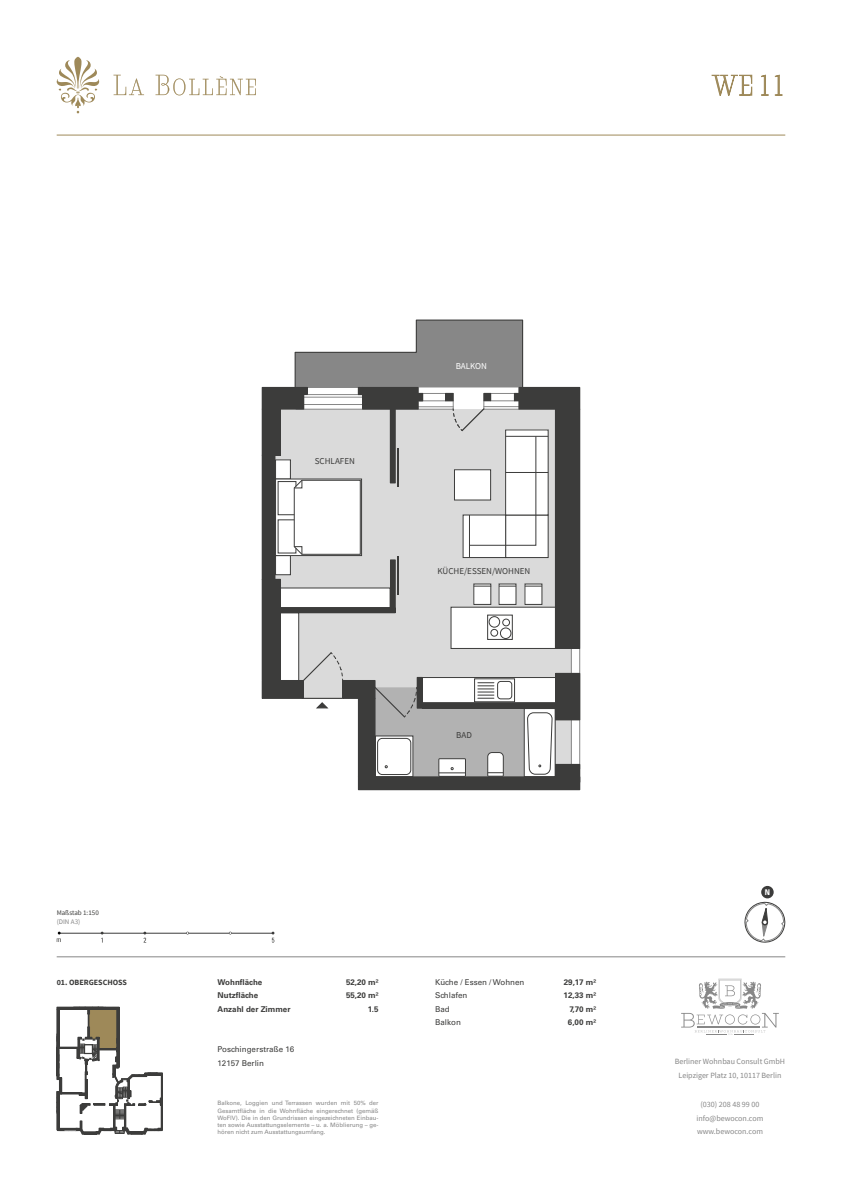
<style>
.page{position:relative;width:842px;height:1191px;background:#fff}
.page>*{position:absolute;margin:0;border:0;box-sizing:border-box;transform-origin:0 0}
.t1{font:9px "Source Sans Pro";color:#3c3c3b}
.t2{font:9px "Source Sans Pro";color:#fff}
.t3{font:8px/13.5px "Source Sans Pro";color:#878787;text-align:center}
.t4{font:700 8px "Univers LT Std";color:#3c3c3b}
.t5{font:8px/13.5px "Univers LT Std";color:#3c3c3b}
.t6{font:700 8px "Source Sans Pro";color:#3c3c3b}
.t7{font:700 condensed 7.9px "Univers LT Std";color:#fff}
.t8{font:7px "Source Sans Pro";color:#3c3c3b}
.t9{font:7px "Source Sans Pro";color:#878787}
.t10{font:6px/7.2px "Univers LT Std";color:#878787;text-align:justify}
</style>
<div class="page">
<hr style="left:57px;top:956px;width:728px;height:1px;background:#878787">
<svg style="left:744px;top:901px;width:42px;height:42px"></svg>
<div style="left:761px;top:886px;width:13px;height:12px;background:#3c3c3b;border-radius:50%"></div>
<hr style="left:59px;top:932px;width:214px;height:1px;background:#3c3c3b">
<svg style="left:57px;top:931px;width:4px;height:11px"></svg>
<svg style="left:101px;top:931px;width:3px;height:11px"></svg>
<svg style="left:143px;top:931px;width:3px;height:11px"></svg>
<svg style="left:272px;top:931px;width:2px;height:11px"></svg>
<svg style="left:113px;top:75px;width:31px;height:20px"></svg>
<svg style="left:155px;top:75px;width:101px;height:20px"></svg>
<svg style="left:57px;top:57px;width:42px;height:56px"></svg>
<svg style="left:712px;top:75px;width:40px;height:21px"></svg>
<svg style="left:761px;top:75px;width:8px;height:21px"></svg>
<svg style="left:775px;top:75px;width:8px;height:21px"></svg>
<hr style="left:57px;top:135px;width:728px;height:1px;background:#9e8959">
<svg style="left:681px;top:978px;width:98px;height:57px"></svg>
<svg style="left:57px;top:1007px;width:105px;height:127px"></svg>
<svg style="left:275px;top:405px;width:296px;height:380px;fill:#dadada"></svg>
<div style="left:506px;top:515px;width:42px;height:42px;background:#fff"></div>
<div style="left:505px;top:515px;width:43px;height:43px;border:1px solid #3c3c3b"></div>
<div style="left:463px;top:515px;width:43px;height:42px;background:#fff"></div>
<div style="left:463px;top:515px;width:43px;height:43px;border:1px solid #3c3c3b"></div>
<div style="left:506px;top:430px;width:42px;height:85px;background:#fff"></div>
<hr style="left:469px;top:515px;width:1px;height:42px;background:#3c3c3b">
<hr style="left:506px;top:436px;width:42px;height:1px;background:#3c3c3b">
<hr style="left:506px;top:472px;width:42px;height:1px;background:#3c3c3b">
<div style="left:422px;top:677px;width:134px;height:26px;background:#fff"></div>
<div style="left:422px;top:677px;width:134px;height:26px;border:1px solid #3c3c3b"></div>
<div style="left:474px;top:678px;width:41px;height:24px;border:1px solid #3c3c3b"></div>
<div style="left:497px;top:681px;width:15px;height:18px;border:1px solid #3c3c3b;border-radius:3px"></div>
<div style="left:451px;top:607px;width:105px;height:41px;background:#fff"></div>
<div style="left:451px;top:607px;width:105px;height:41px;border:1px solid #3c3c3b"></div>
<div style="left:474px;top:584px;width:17px;height:20px;background:#fff"></div>
<div style="left:499px;top:584px;width:17px;height:20px;background:#fff"></div>
<div style="left:525px;top:584px;width:17px;height:20px;background:#fff"></div>
<svg style="left:474px;top:586px;width:17px;height:1px"></svg>
<svg style="left:499px;top:586px;width:17px;height:1px"></svg>
<svg style="left:525px;top:586px;width:17px;height:1px"></svg>
<svg style="left:489px;top:617px;width:21px;height:20px"></svg>
<div style="left:487px;top:615px;width:25px;height:24px;border:1px solid #3c3c3b"></div>
<div style="left:503px;top:619px;width:6px;height:7px;background:#fff;border-radius:50%"></div>
<div style="left:502px;top:619px;width:8px;height:7px;border:1px solid #3c3c3b;border-radius:50%"></div>
<div style="left:489px;top:616px;width:11px;height:11px;background:#fff;border-radius:50%"></div>
<div style="left:489px;top:616px;width:11px;height:11px;border:1px solid #3c3c3b;border-radius:50%"></div>
<div style="left:491px;top:629px;width:7px;height:7px;background:#fff;border-radius:50%"></div>
<div style="left:491px;top:629px;width:7px;height:7px;border:1px solid #3c3c3b;border-radius:50%"></div>
<div style="left:500px;top:628px;width:11px;height:10px;background:#fff;border-radius:50%"></div>
<div style="left:500px;top:628px;width:11px;height:10px;border:1px solid #3c3c3b;border-radius:50%"></div>
<div style="left:280px;top:612px;width:19px;height:68px;background:#fff"></div>
<div style="left:280px;top:612px;width:19px;height:68px;border:1px solid #3c3c3b"></div>
<div style="left:276px;top:555px;width:14px;height:20px;background:#fff"></div>
<div style="left:275px;top:555px;width:16px;height:20px;border:1px solid #3c3c3b"></div>
<div style="left:276px;top:460px;width:14px;height:19px;background:#fff"></div>
<div style="left:275px;top:460px;width:16px;height:19px;border:1px solid #3c3c3b"></div>
<div style="left:275px;top:479px;width:87px;height:77px;border:1px solid #3c3c3b"></div>
<svg style="left:278px;top:480px;width:83px;height:74px"></svg>
<div style="left:280px;top:588px;width:110px;height:19px;background:#fff"></div>
<hr style="left:571px;top:720px;width:1px;height:47px;background:#878787">
<hr style="left:295px;top:394px;width:63px;height:1px;background:#878787">
<hr style="left:300px;top:397px;width:63px;height:1px;background:#878787">
<hr style="left:571px;top:648px;width:1px;height:31px;background:#878787">
<hr style="left:579px;top:648px;width:1px;height:121px;background:#878787">
<hr style="left:296px;top:404px;width:67px;height:1px;background:#878787">
<hr style="left:296px;top:409px;width:67px;height:1px;background:#878787">
<div style="left:262px;top:387px;width:42px;height:22px;background:#3c3c3b"></div>
<div style="left:303px;top:387px;width:5px;height:8px;border:1px solid #3c3c3b"></div>
<div style="left:363px;top:387px;width:55px;height:22px;background:#3c3c3b"></div>
<div style="left:362px;top:387px;width:57px;height:23px;border:1px solid #3c3c3b"></div>
<div style="left:358px;top:387px;width:5px;height:8px;border:1px solid #3c3c3b"></div>
<div style="left:418px;top:393px;width:5px;height:8px;background:#3c3c3b"></div>
<div style="left:446px;top:393px;width:7px;height:8px;background:#3c3c3b"></div>
<div style="left:445px;top:393px;width:9px;height:8px;border:1px solid #3c3c3b"></div>
<div style="left:484px;top:393px;width:7px;height:8px;background:#3c3c3b"></div>
<div style="left:483px;top:393px;width:8px;height:8px;border:1px solid #3c3c3b"></div>
<div style="left:519px;top:387px;width:61px;height:22px;background:#3c3c3b"></div>
<div style="left:514px;top:393px;width:5px;height:8px;background:#3c3c3b"></div>
<div style="left:555px;top:409px;width:25px;height:239px;background:#3c3c3b"></div>
<div style="left:556px;top:673px;width:24px;height:47px;background:#3c3c3b"></div>
<div style="left:358px;top:777px;width:222px;height:12px;background:#3c3c3b"></div>
<div style="left:358px;top:776px;width:222px;height:14px;border:1px solid #3c3c3b"></div>
<div style="left:556px;top:764px;width:24px;height:18px;background:#3c3c3b"></div>
<div style="left:343px;top:680px;width:32px;height:18px;background:#3c3c3b"></div>
<div style="left:342px;top:680px;width:33px;height:19px;border:1px solid #3c3c3b"></div>
<div style="left:358px;top:698px;width:17px;height:79px;background:#3c3c3b"></div>
<div style="left:417px;top:677px;width:5px;height:31px;background:#3c3c3b"></div>
<div style="left:417px;top:677px;width:6px;height:31px;border:1px solid #3c3c3b"></div>
<div style="left:390px;top:408px;width:5px;height:75px;background:#3c3c3b"></div>
<div style="left:390px;top:408px;width:6px;height:75px;border:1px solid #3c3c3b"></div>
<div style="left:262px;top:409px;width:18px;height:46px;background:#3c3c3b"></div>
<div style="left:262px;top:408px;width:19px;height:48px;border:1px solid #3c3c3b"></div>
<div style="left:262px;top:680px;width:41px;height:18px;background:#3c3c3b"></div>
<div style="left:262px;top:680px;width:42px;height:19px;border:1px solid #3c3c3b"></div>
<div style="left:262px;top:579px;width:18px;height:101px;background:#3c3c3b"></div>
<div style="left:262px;top:579px;width:19px;height:101px;border:1px solid #3c3c3b"></div>
<div style="left:262px;top:455px;width:13px;height:124px;background:#3c3c3b"></div>
<hr style="left:391px;top:560px;width:4px;height:48px;background:#3c3c3b">
<div style="left:390px;top:559px;width:6px;height:49px;border:1px solid #3c3c3b"></div>
<hr style="left:302px;top:698px;width:41px;height:1px;background:#3c3c3b">
<svg style="left:294px;top:319px;width:230px;height:75px"></svg>
<svg style="left:314px;top:701px;width:15px;height:8px"></svg>
<svg style="left:417px;top:400px;width:119px;height:145px"></svg>
<svg style="left:302px;top:651px;width:41px;height:31px"></svg>
<hr style="left:272px;top:608px;width:123px;height:4px;background:#3c3c3b">
<div style="left:272px;top:607px;width:124px;height:6px;border:1px solid #3c3c3b"></div>
<hr style="left:397px;top:448px;width:2px;height:38px;background:#3c3c3b">
<hr style="left:397px;top:556px;width:2px;height:38px;background:#3c3c3b">
<svg style="left:373px;top:682px;width:183px;height:95px"></svg>
<p class="t8" style="left:57px;top:908px;width:44px">Maßstab 1:150</p>
<p class="t9" style="left:57px;top:917px;width:25px">(DIN A3)</p>
<h2 class="t6" style="left:57px;top:976px;width:72px">01. OBERGESCHOSS</h2>
<h1 class="t1" style="left:315px;top:455px;width:42px">SCHLAFEN</h1>
<h1 class="t2" style="left:456px;top:360px;width:33px">BALKON</h1>
<h1 class="t1" style="left:437px;top:565px;width:94px">KÜCHE/ESSEN/WOHNEN</h1>
<h1 class="t1" style="left:456px;top:729px;width:17px">BAD</h1>
<h2 class="t4" style="left:218px;top:977px;width:46px">Wohnfläche</h2>
<h2 class="t4" style="left:346px;top:977px;width:34px">52,20 m²</h2>
<h2 class="t4" style="left:218px;top:990px;width:42px">Nutzfläche</h2>
<h2 class="t4" style="left:346px;top:990px;width:34px">55,20 m²</h2>
<h2 class="t4" style="left:218px;top:1004px;width:74px">Anzahl der Zimmer</h2>
<h2 class="t4" style="left:368px;top:1004px;width:12px">1.5</h2>
<h2 class="t5" style="left:218px;top:1042px;width:78px">Poschingerstraße 16<br>12157 Berlin</h2>
<p class="t10" style="left:218px;top:1099px;width:162px">Balkone, Loggien und Terrassen wurden mit 50% der Gesamtfläche in die Wohnfläche eingerechnet (gemäß WoFlV). Die in den Grundrissen eingezeichneten Einbau&shy;ten sowie Ausstattungselemente – u. a. Möblierung – ge&shy;hören nicht zum Ausstattungsumfang.</p>
<h2 class="t5" style="left:435px;top:975px;width:91px">Küche / Essen / Wohnen</h2>
<h2 class="t4" style="left:564px;top:977px;width:34px">29,17 m²</h2>
<h2 class="t5" style="left:435px;top:988px;width:34px">Schlafen</h2>
<h2 class="t4" style="left:564px;top:990px;width:34px">12,33 m²</h2>
<h2 class="t5" style="left:435px;top:1002px;width:16px">Bad</h2>
<h2 class="t4" style="left:569px;top:1004px;width:28px">7,70 m²</h2>
<h2 class="t5" style="left:435px;top:1015px;width:27px">Balkon</h2>
<h2 class="t4" style="left:568px;top:1017px;width:30px">6,00 m²</h2>
<h3 class="t7" style="left:765px;top:887px;width:7px">N</h3>
<h2 class="t3" style="left:675px;top:1054px;width:112px">Berliner Wohnbau Consult GmbH<br>Leipziger Platz 10, 10117 Berlin</h2>
<h2 class="t3" style="left:697px;top:1097px;width:68px">(030) 208 48 99 00 info@bewocon.com www.bewocon.com</h2>
</div>
